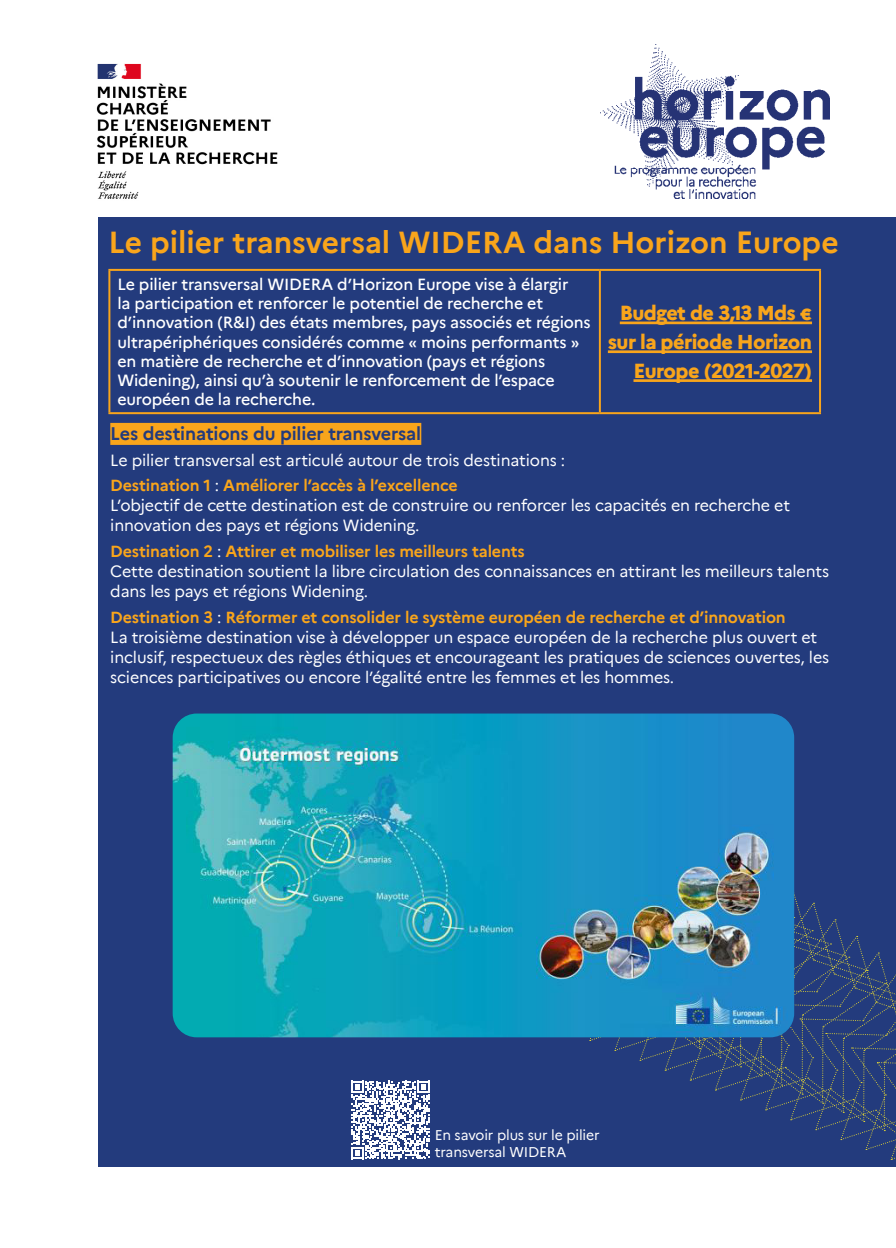
<style>
.page{position:relative;width:896px;height:1248px;background:#fff}
.page>*{position:absolute;margin:0;border:0;box-sizing:border-box;transform-origin:0 0}
.Titre1_-_jaune{font:700 30px "Marianne";color:#f9a51b}
.mise-en-exergue{font:800 20px/28.8px "Marianne";letter-spacing:-.03em;color:#f9a51b;text-align:right}
.Titre1_-_jaune-2{font:700 18px "Marianne";letter-spacing:-.01em;color:#233b7d}
.Titre1_-_jaune-3{font:16px/20px "Marianne";letter-spacing:-.01em;color:#fff}
.courant_bleu{font:500 16px/19.2px "Marianne";letter-spacing:-.01em;color:#fff}
.Titre1_-_jaune-4{font:700 16px "Marianne";letter-spacing:-.01em;color:#f9a51b}
.courant_blanc{font:14px/16.8px "Marianne";letter-spacing:-.01em;color:#fff}
.s1{font-weight:400;color:#fff}
</style>
<div class="page">
<div style="left:99px;top:217px;width:797px;height:949px;background:#233b7d"></div>
<svg style="left:516px;top:786px;width:380px;height:374px"></svg>
<img style="left:96px;top:63px;width:182px;height:136px">
<img style="left:600px;top:44px;width:230px;height:154px">
<svg style="left:351px;top:1080px;width:79px;height:78px"></svg>
<hr style="left:108px;top:269px;width:492px;height:2px;background:#f9a51b">
<hr style="left:108px;top:271px;width:2px;height:141px;background:#f9a51b">
<hr style="left:108px;top:412px;width:492px;height:2px;background:#f9a51b">
<hr style="left:600px;top:269px;width:221px;height:2px;background:#f9a51b">
<hr style="left:599px;top:271px;width:2px;height:141px;background:#f9a51b">
<hr style="left:819px;top:271px;width:2px;height:141px;background:#f9a51b">
<hr style="left:600px;top:412px;width:221px;height:2px;background:#f9a51b">
<hr style="left:620px;top:321px;width:192px;height:3px;background:#f9a51b">
<hr style="left:608px;top:350px;width:204px;height:3px;background:#f9a51b">
<hr style="left:633px;top:379px;width:179px;height:3px;background:#f9a51b">
<div style="left:110px;top:423px;width:311px;height:22px;background:#f9a51b"></div>
<img style="left:173px;top:713px;width:621px;height:324px">
<p class="Titre1_-_jaune" style="left:108px;top:219px;width:732px">Le pilier transversal WIDERA dans Horizon Europe</p>
<p class="courant_bleu" style="left:117px;top:273px;width:475px">Le pilier transversal WIDERA d’Horizon Europe vise à élargir<br>la participation et renforcer le potentiel de recherche et d’innovation (R&amp;I) des états membres, pays associés et régions ultrapériphériques considérés comme « moins performants » en matière de recherche et d’innovation (pays et régions Widening), ainsi qu’à soutenir le renforcement de l’espace européen de la recherche.</p>
<p class="mise-en-exergue" style="left:608px;top:297px;width:206px">Budget de 3,13 Mds € sur la période Horizon<br>Europe (2021-2027)</p>
<p class="Titre1_-_jaune-2" style="left:110px;top:419px;width:312px">Les destinations du pilier transversal</p>
<p class="Titre1_-_jaune-3" style="left:110px;top:448px;width:456px">Le pilier transversal est articulé autour de trois destinations :</p>
<p class="Titre1_-_jaune-4" style="left:110px;top:473px;width:349px">Destination 1 <span class="s1">:</span> Améliorer l’accès à l’excellence</p>
<p class="Titre1_-_jaune-3" style="left:110px;top:494px;width:681px">L’objectif de cette destination est de construire ou renforcer les capacités en recherche et innovation des pays et régions Widening.</p>
<p class="Titre1_-_jaune-4" style="left:110px;top:539px;width:416px">Destination 2 <span class="s1">:</span> Attirer et mobiliser les meilleurs talents</p>
<p class="Titre1_-_jaune-3" style="left:110px;top:560px;width:720px">Cette destination soutient la libre circulation des connaissances en attirant les meilleurs talents dans les pays et régions Widening.</p>
<p class="Titre1_-_jaune-4" style="left:110px;top:604px;width:677px">Destination 3 <span class="s1">:</span> Réformer et consolider le système européen de recherche et d’innovation</p>
<p class="Titre1_-_jaune-3" style="left:110px;top:625px;width:720px">La troisième destination vise à développer un espace européen de la recherche plus ouvert et inclusif, respectueux des règles éthiques et encourageant les pratiques de sciences ouvertes, les sciences participatives ou encore l’égalité entre les femmes et les hommes.</p>
<p class="courant_blanc" style="left:435px;top:1125px;width:166px">En savoir plus sur le pilier transversal WIDERA</p>
</div>
